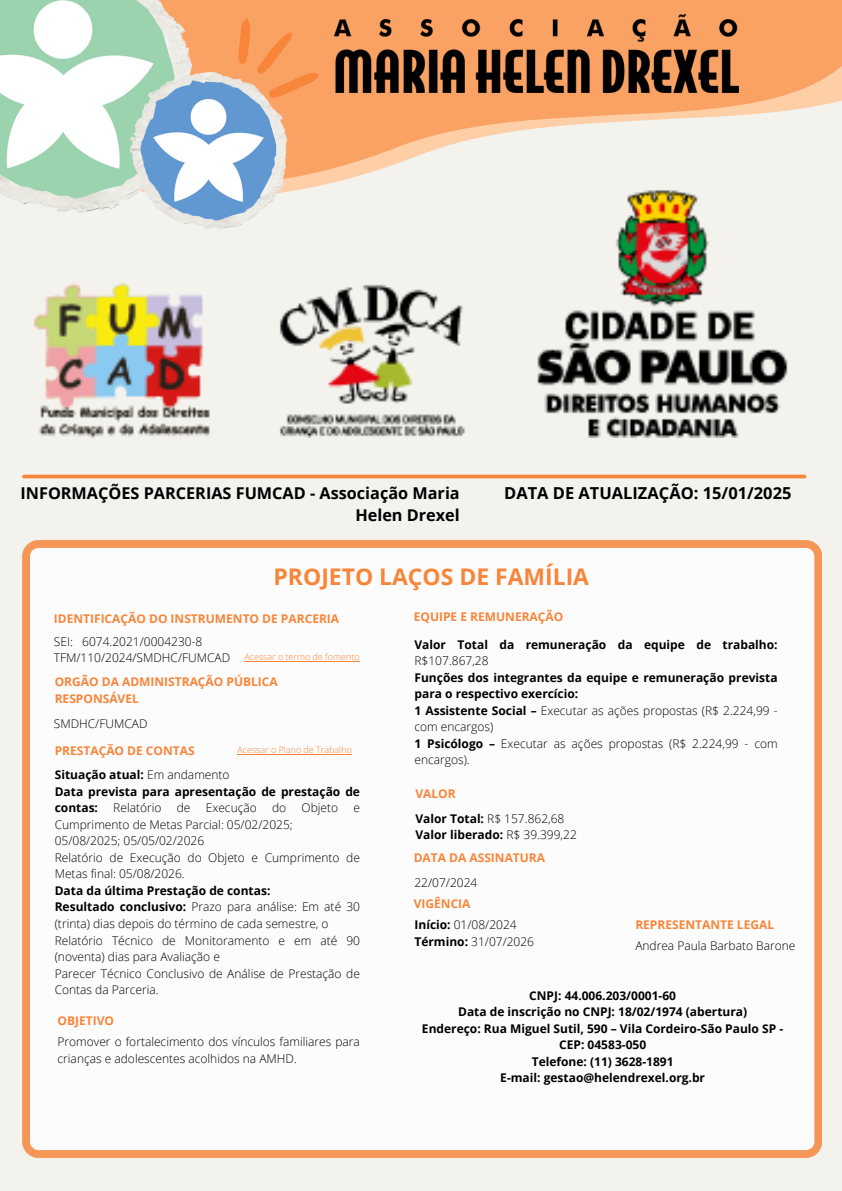
<style>
.page{position:relative;width:842px;height:1191px;background:#fff}
.page>*{position:absolute;margin:0;border:0;box-sizing:border-box;transform-origin:0 0}
.t1{font:700 22.9px "Open Sans";color:#f7853a}
.t2{font:700 16.5px "Open Sans";color:#000}
.t3{font:700 16.3px/22.5px "Open Sans";color:#000;text-align:right}
.t4{font:300 12px/16.5px "Open Sans";color:#000}
.t5{font:700 12px/16.5px "Open Sans";color:#000}
.t6{font:700 12px/16.5px "Open Sans";color:#f7853a}
.t7{font:300 9px "Open Sans";color:#f7853a}
.s1{font-weight:300}
.s2{font-weight:700}
</style>
<div class="page">
<div style="left:0;top:0;width:842px;height:1190px;background:#f3f2ed"></div>
<svg style="left:192px;top:0;width:650px;height:186px;fill:#f9a569"></svg>
<img style="left:0;top:0;width:192px;height:205px">
<img style="left:130px;top:72px;width:157px;height:114px">
<img style="left:331px;top:10px;width:407px;height:82px">
<svg style="left:231px;top:6px;width:90px;height:97px;background:#f3a066"></svg>
<svg style="left:24px;top:474px;width:780px;height:4px;background:#f69657"></svg>
<div style="left:22px;top:540px;width:800px;height:617px;background:#fdfcfc"></div>
<img style="left:33px;top:186px;width:755px;height:251px">
<hr style="left:244px;top:660px;width:116px;height:1px;background:#f7853a">
<hr style="left:237px;top:754px;width:115px;height:1px;background:#f7853a">
<p class="t3" style="left:21px;top:481px;width:441px">INFORMAÇÕES PARCERIAS FUMCAD - Associação Maria<br>Helen Drexel</p>
<p class="t2" style="left:504px;top:481px;width:289px">DATA DE ATUALIZAÇÃO: 15/01/2025</p>
<p class="t1" style="left:274px;top:560px;width:317px">PROJETO LAÇOS DE FAMÍLIA</p>
<p class="t6" style="left:54px;top:610px;width:287px">IDENTIFICAÇÃO DO INSTRUMENTO DE PARCERIA</p>
<p class="t4" style="left:54px;top:632px;width:178px">SEI: 6074.2021/0004230-8<br>TFM/110/2024/SMDHC/FUMCAD</p>
<p class="t6" style="left:55px;top:673px;width:225px">ORGÃO DA ADMINISTRAÇÃO PÚBLICA<br>RESPONSÁVEL</p>
<h3 class="t4" style="left:54px;top:714px;width:95px">SMDHC/FUMCAD</h3>
<h2 class="t6" style="left:55px;top:741px;width:141px">PRESTAÇÃO DE CONTAS</h2>
<h1 class="t5" style="left:55px;top:766px;width:176px">Situação atual: <span class="s1">Em andamento</span></h1>
<h4 class="t5" style="left:55px;top:783px;width:307px">Data prevista para apresentação de prestação de contas:</h4>
<p class="t6" style="left:414px;top:608px;width:151px">EQUIPE E REMUNERAÇÃO</p>
<p class="t5" style="left:414px;top:636px;width:365px">Valor Total da remuneração da equipe de trabalho:<br><span class="s1">R$107.867,28</span></p>
<p class="t5" style="left:414px;top:669px;width:365px">Funções dos integrantes da equipe e remuneração prevista para o respectivo exercício:</p>
<p class="t4" style="left:414px;top:702px;width:365px"><span class="s2">1 Assistente Social –</span> Executar as ações propostas (R$ 2.224,99 - com encargos)</p>
<p class="t4" style="left:414px;top:735px;width:365px"><span class="s2">1 Psicólogo –</span> Executar as ações propostas (R$ 2.224,99 - com encargos).</p>
<p class="t6" style="left:415px;top:785px;width:42px">VALOR</p>
<h4 class="t4" style="left:415px;top:809px;width:150px"><span class="s2">Valor Total:</span> R$ 157.862,68</h4>
<p class="t5" style="left:415px;top:826px;width:163px">Valor liberado: <span class="s1">R$ 39.399,22</span></p>
<p class="t7" style="left:244px;top:650px;width:117px">Acessar o termo de fomento</p>
<p class="t7" style="left:237px;top:743px;width:116px">Acessar o Plano de Trabalho</p>
<h4 class="t4" style="left:113px;top:799px;width:50px">Relatório</h4>
<h4 class="t4" style="left:177px;top:799px;width:15px">de</h4>
<h4 class="t4" style="left:206px;top:799px;width:52px">Execução</h4>
<h4 class="t4" style="left:272px;top:799px;width:16px">do</h4>
<h4 class="t4" style="left:302px;top:799px;width:38px">Objeto</h4>
<h4 class="t4" style="left:353px;top:799px;width:8px">e</h4>
<h4 class="t4" style="left:55px;top:816px;width:239px">Cumprimento de Metas Parcial: 05/02/2025;</h4>
<h5 class="t4" style="left:55px;top:832px;width:151px">05/08/2025; 05/05/02/2026</h5>
<p class="t4" style="left:55px;top:849px;width:307px">Relatório de Execução do Objeto e Cumprimento de<br>Metas final: 05/08/2026.</p>
<h4 class="t5" style="left:55px;top:882px;width:217px">Data da última Prestação de contas:</h4>
<h5 class="t4" style="left:55px;top:898px;width:307px"><span class="s2">Resultado conclusivo:</span> Prazo para análise: Em até 30 (trinta) dias depois do término de cada semestre, o</h5>
<h4 class="t4" style="left:55px;top:931px;width:307px">Relatório Técnico de Monitoramento e em até 90 (noventa) dias para Avaliação e</h4>
<p class="t4" style="left:55px;top:964px;width:307px">Parecer Técnico Conclusivo de Análise de Prestação de<br>Contas da Parceria.</p>
<p class="t6" style="left:414px;top:849px;width:133px">DATA DA ASSINATURA</p>
<p class="t4" style="left:414px;top:874px;width:64px">22/07/2024</p>
<h4 class="t6" style="left:414px;top:895px;width:58px">VIGÊNCIA</h4>
<p class="t4" style="left:414px;top:916px;width:104px"><span class="s2">Início:</span> 01/08/2024</p>
<p class="t4" style="left:414px;top:932px;width:121px"><span class="s2">Término:</span> 31/07/2026</p>
<p class="t6" style="left:635px;top:916px;width:140px">REPRESENTANTE LEGAL</p>
<h4 class="t4" style="left:635px;top:937px;width:162px">Andrea Paula Barbato Barone</h4>
<p class="t5" style="left:422px;top:986px;width:363px;text-align:center">CNPJ: 44.006.203/0001-60<br>Data de inscrição no CNPJ: 18/02/1974 (abertura)<br>Endereço: Rua Miguel Sutil, 590 – Vila Cordeiro-São Paulo SP - CEP: 04583-050<br>Telefone: (11) 3628-1891<br>E-mail: gestao@helendrexel.org.br</p>
<p class="t6" style="left:58px;top:1011px;width:58px">OBJETIVO</p>
<p class="t4" style="left:58px;top:1033px;width:304px">Promover o fortalecimento dos vínculos familiares para crianças e adolescentes acolhidos na AMHD.</p>
</div>
